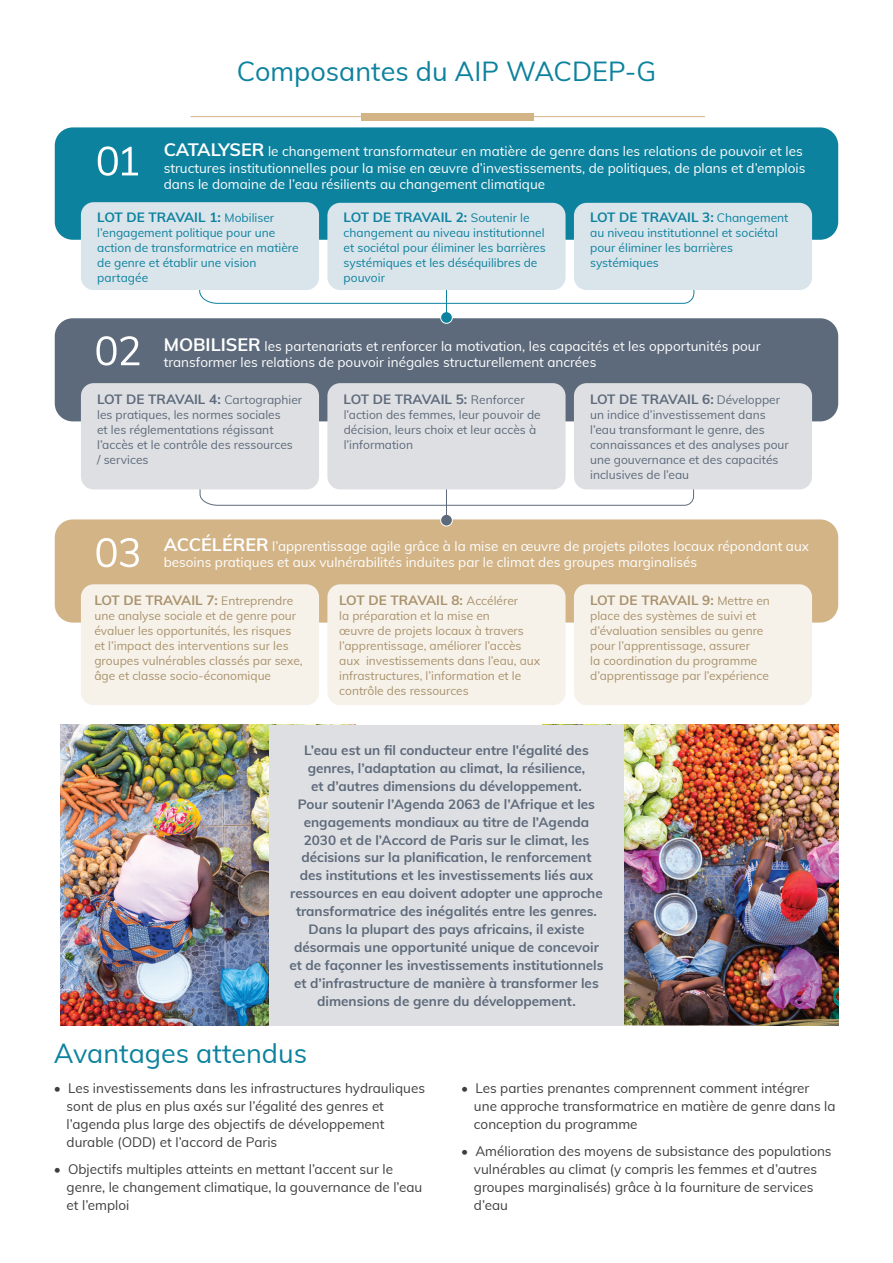
<style>
.page{position:relative;width:893px;height:1263px;background:#fff}
.page>*{position:absolute;margin:0;border:0;box-sizing:border-box;transform-origin:0 0}
.t1{font:27px "Muli";color:#0d829e}
.t2{font:700 13.5px/18px "Muli";color:#5d6a7b;text-align:center}
.t3{font:13.5px/18px "Muli";color:#3e3e3f}
.t4{font:13.5px/16.5px "Muli";color:#fff}
.t5{font:700 13.5px "Muli";letter-spacing:-.01em;color:#a9926d}
.t6{font:700 13.5px "Muli";letter-spacing:-.01em;color:#0d829e}
.t7{font:12px/15px "Muli";color:#a9926d}
.t8{font:12px/15px "Muli";color:#5d6a7b}
.t9{font:12px/15px "Muli";color:#0d829e}
.s1{font-weight:700;font-size:18px}
.s2{font-weight:400;font-size:12px}
</style>
<div class="page">
<img style="left:60px;top:725px;width:209px;height:300px">
<img style="left:624px;top:725px;width:214px;height:300px">
<div style="left:55px;top:519px;width:783px;height:104px;background:#d3b487;border-radius:18px"></div>
<div style="left:441px;top:514px;width:11px;height:12px;background:#5d6a7b;border-radius:50%"></div>
<div style="left:440px;top:514px;width:13px;height:12px;border:1px solid #fff;border-radius:50%"></div>
<hr style="left:446px;top:485px;width:1px;height:35px;background:#5d6a7b">
<div style="left:327px;top:584px;width:239px;height:121px;background:#f7f2e9;border-radius:13px"></div>
<div style="left:574px;top:584px;width:238px;height:121px;background:#f7f2e9;border-radius:13px"></div>
<div style="left:81px;top:584px;width:238px;height:121px;background:#f7f2e9;border-radius:13px"></div>
<svg style="left:199px;top:482px;width:495px;height:24px"></svg>
<svg style="left:96px;top:538px;width:43px;height:29px"></svg>
<div style="left:55px;top:318px;width:783px;height:103px;background:#5d6a7b;border-radius:18px"></div>
<div style="left:441px;top:312px;width:11px;height:11px;background:#0d829e;border-radius:50%"></div>
<div style="left:440px;top:311px;width:13px;height:13px;border:1px solid #fff;border-radius:50%"></div>
<hr style="left:446px;top:285px;width:1px;height:32px;background:#0d829e">
<svg style="left:199px;top:281px;width:496px;height:23px"></svg>
<svg style="left:96px;top:336px;width:43px;height:30px"></svg>
<div style="left:327px;top:383px;width:239px;height:106px;background:#dedfe2;border-radius:13px"></div>
<div style="left:574px;top:383px;width:238px;height:106px;background:#dedfe2;border-radius:13px"></div>
<div style="left:81px;top:383px;width:238px;height:106px;background:#dedfe2;border-radius:13px"></div>
<div style="left:55px;top:127px;width:783px;height:113px;background:#0d829e;border-radius:18px"></div>
<hr style="left:190px;top:116px;width:515px;height:1px;background:#d3b487">
<div style="left:361px;top:113px;width:173px;height:7px;background:#d3b487"></div>
<div style="left:327px;top:203px;width:239px;height:87px;background:#d9e4eb;border-radius:13px"></div>
<svg style="left:98px;top:146px;width:40px;height:30px"></svg>
<div style="left:81px;top:202px;width:238px;height:88px;background:#d9e4eb;border-radius:13px"></div>
<div style="left:574px;top:203px;width:238px;height:87px;background:#d9e4eb;border-radius:13px"></div>
<div style="left:269px;top:725px;width:355px;height:300px;background:#dedfe2"></div>
<h1 class="t1" style="left:237px;top:52px;width:421px">Composantes du AIP WACDEP-G</h1>
<p class="t4" style="left:164px;top:142px;width:643px"><span class="s1">CATALYSER</span> le changement transformateur en matière de genre dans les relations de pouvoir et les structures institutionnelles pour la mise en œuvre d’investissements, de politiques, de plans et d’emplois dans le domaine de l’eau résilients au changement climatique</p>
<p class="t6" style="left:344px;top:207px;width:188px">LOT DE TRAVAIL 2: <span class="s2">Soutenir le</span></p>
<p class="t9" style="left:344px;top:224px;width:204px">changement au niveau institutionnel et sociétal pour éliminer les barrières systémiques et les déséquilibres de pouvoir</p>
<p class="t6" style="left:97px;top:207px;width:178px">LOT DE TRAVAIL 1: <span class="s2">Mobiliser</span></p>
<p class="t9" style="left:97px;top:224px;width:203px">l’engagement politique pour une action de transformatrice en matière de genre et établir une vision partagée</p>
<p class="t6" style="left:590px;top:207px;width:200px">LOT DE TRAVAIL 3: <span class="s2">Changement</span></p>
<p class="t9" style="left:590px;top:224px;width:189px">au niveau institutionnel et sociétal pour éliminer les barrières systémiques</p>
<p class="t4" style="left:164px;top:337px;width:598px"><span class="s1">MOBILISER</span> les partenariats et renforcer la motivation, les capacités et les opportunités pour transformer les relations de pouvoir inégales structurellement ancrées</p>
<p class="t2" style="left:97px;top:389px;width:207px">LOT DE TRAVAIL 4: <span class="s2">Cartographier</span></p>
<p class="t8" style="left:97px;top:406px;width:197px">les pratiques, les normes sociales et les réglementations régissant l’accès et le contrôle des ressources / services</p>
<p class="t2" style="left:344px;top:389px;width:183px">LOT DE TRAVAIL 5: <span class="s2">Renforcer</span></p>
<p class="t8" style="left:344px;top:406px;width:199px">l’action des femmes, leur pouvoir de décision, leurs choix et leur accès à l’information</p>
<p class="t2" style="left:590px;top:389px;width:191px">LOT DE TRAVAIL 6: <span class="s2">Développer</span></p>
<p class="t8" style="left:590px;top:406px;width:200px">un indice d’investissement dans l’eau transformant le genre, des connaissances et des analyses pour une gouvernance et des capacités inclusives de l’eau</p>
<p class="t4" style="left:164px;top:537px;width:647px"><span class="s1">ACCÉLÉRER</span> l’apprentissage agile grâce à la mise en œuvre de projets pilotes locaux répondant aux besoins pratiques et aux vulnérabilités induites par le climat des groupes marginalisés</p>
<p class="t5" style="left:94px;top:590px;width:200px">LOT DE TRAVAIL 7: <span class="s2">Entreprendre</span></p>
<p class="t7" style="left:94px;top:607px;width:210px">une analyse sociale et de genre pour évaluer les opportunités, les risques et l’impact des interventions sur les groupes vulnérables classés par sexe, âge et classe socio-économique</p>
<p class="t5" style="left:339px;top:590px;width:180px">LOT DE TRAVAIL 8: <span class="s2">Accélérer</span></p>
<p class="t7" style="left:339px;top:607px;width:203px">la préparation et la mise en<br>œuvre de projets locaux à travers l’apprentissage, améliorer l’accès aux investissements dans l’eau, aux infrastructures, l’information et le contrôle des ressources</p>
<p class="t5" style="left:590px;top:590px;width:181px">LOT DE TRAVAIL 9: <span class="s2">Mettre en</span></p>
<p class="t7" style="left:590px;top:607px;width:180px">place des systèmes de suivi et d’évaluation sensibles au genre pour l’apprentissage, assurer<br>la coordination du programme d’apprentissage par l’expérience</p>
<p class="t2" style="left:289px;top:740px;width:316px">L’eau est un fil conducteur entre l’égalité des genres, l’adaptation au climat, la résilience,<br>et d’autres dimensions du développement.<br>Pour soutenir l’Agenda 2063 de l’Afrique et les engagements mondiaux au titre de l’Agenda 2030 et de l’Accord de Paris sur le climat, les décisions sur la planification, le renforcement des institutions et les investissements liés aux ressources en eau doivent adopter une approche transformatrice des inégalités entre les genres.<br>Dans la plupart des pays africains, il existe désormais une opportunité unique de concevoir et de façonner les investissements institutionnels et d’infrastructure de manière à transformer les dimensions de genre du développement.</p>
<h1 class="t1" style="left:54px;top:1033px;width:255px">Avantages attendus</h1>
<p class="t3" style="left:67px;top:1079px;width:360px;text-indent:-13px">• Les investissements dans les infrastructures hydrauliques sont de plus en plus axés sur l’égalité des genres et l’agenda plus large des objectifs de développement durable (ODD) et l’accord de Paris</p>
<p class="t3" style="left:67px;top:1159px;width:357px;text-indent:-13px">• Objectifs multiples atteints en mettant l’accent sur le genre, le changement climatique, la gouvernance de l’eau et l’emploi</p>
<p class="t3" style="left:474px;top:1079px;width:363px;text-indent:-13px">• Les parties prenantes comprennent comment intégrer une approche transformatrice en matière de genre dans la conception du programme</p>
<p class="t3" style="left:474px;top:1141px;width:359px;text-indent:-13px">• Amélioration des moyens de subsistance des populations vulnérables au climat (y compris les femmes et d’autres groupes marginalisés) grâce à la fourniture de services d’eau</p>
</div>
